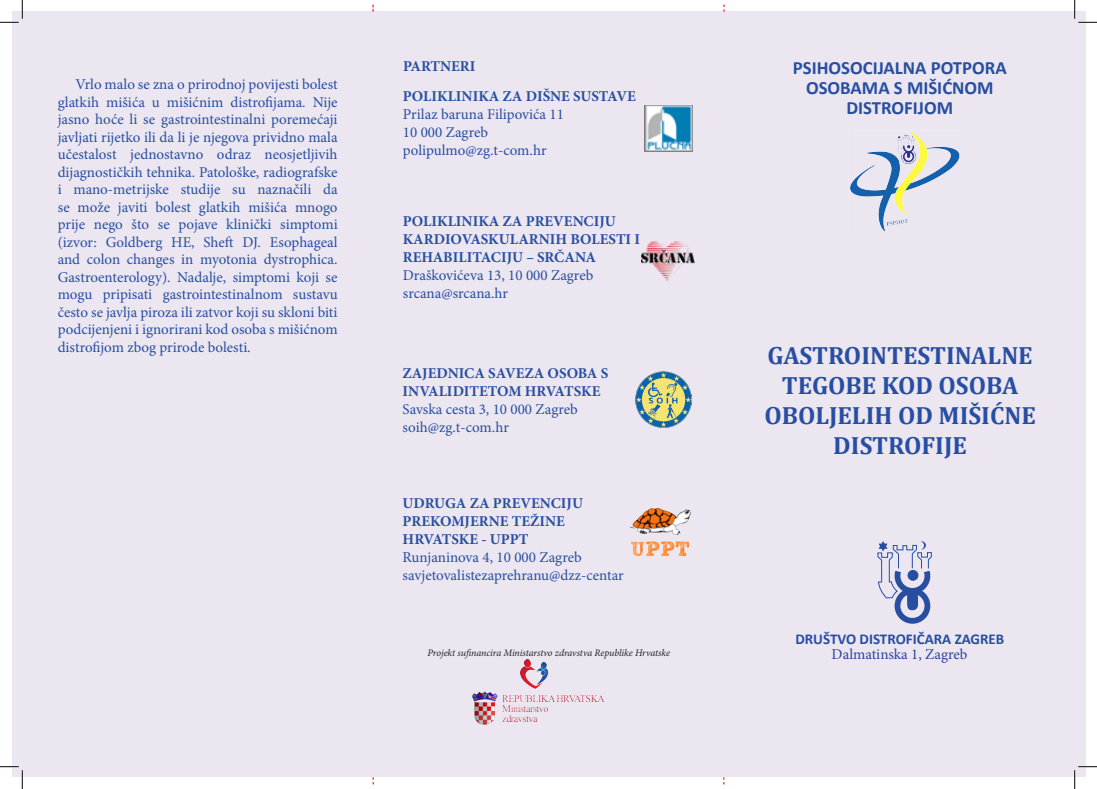
<style>
.page{position:relative;width:1097px;height:789px;background:#fff}
.page>*{position:absolute;margin:0;border:0;box-sizing:border-box;transform-origin:0 0}
.t1{font:700 25px/30px "Cambria";color:#274ea1;text-align:center}
.t2{font:700 18.75px/20px "Calibri";color:#274ea1;text-align:center}
.t3{font:15px/17.5px "Minion Pro";color:#274ea1;text-align:justify}
.t4{font:700 15px/18px "Minion Pro";color:#274ea1}
.t5{font:700 15px "Calibri";color:#274ea1}
.t6{font:15px "Minion Pro";color:#2c4398}
.t7{font:10.25px/10px "Times New Roman";letter-spacing:-.04em;color:#c51e2f}
.t8{font:italic 10px "Minion Pro";letter-spacing:-.01em;color:#231f20}
</style>
<div class="page">
<div style="left:12px;top:12px;width:1073px;height:765px;background:#ece6f1"></div>
<svg style="left:372px;top:5px;width:2px;height:7px"></svg>
<svg style="left:877px;top:541px;width:55px;height:83px"></svg>
<img style="left:850px;top:132px;width:110px;height:99px">
<img style="left:886px;top:135px;width:40px;height:30px">
<img style="left:644px;top:105px;width:49px;height:47px">
<img style="left:641px;top:241px;width:54px;height:40px">
<img style="left:636px;top:371px;width:56px;height:56px">
<img style="left:630px;top:507px;width:61px;height:50px">
<img style="left:472px;top:691px;width:24px;height:34px">
<img style="left:520px;top:659px;width:29px;height:30px">
<svg style="left:0;top:0;width:23px;height:23px"></svg>
<svg style="left:0;top:766px;width:23px;height:23px"></svg>
<svg style="left:1074px;top:0;width:23px;height:23px"></svg>
<svg style="left:1074px;top:766px;width:23px;height:23px"></svg>
<p class="t3" style="left:58px;top:76px;width:281px;text-indent:18px">Vrlo malo se zna o prirodnoj povijesti bolest glatkih mišića u mišićnim distrofijama. Nije jasno hoće li se gastrointestinalni poremećaji javljati rijetko ili da li je njegova prividno mala učestalost jednostavno odraz neosjetljivih dijagnostičkih tehnika. Patološke, radiografske i mano-metrijske studije su naznačili da se može javiti bolest glatkih mišića mnogo prije nego što se pojave klinički simptomi (izvor: Goldberg HE, Sheft DJ. Esophageal and colon changes in myotonia dystrophica.<br>Gastroenterology). Nadalje, simptomi koji se mogu pripisati gastrointestinalnom sustavu često se javlja piroza ili zatvor koji su skloni biti podcijenjeni i ignorirani kod osoba s mišićnom distrofijom zbog prirode bolesti.</p>
<p class="t4" style="left:403px;top:57px;width:74px">PARTNERI</p>
<p class="t4" style="left:403px;top:87px;width:234px">POLIKLINIKA ZA DIŠNE SUSTAVE</p>
<p class="t3" style="left:403px;top:105px;width:163px">Prilaz baruna Filipovića 11</p>
<p class="t3" style="left:403px;top:123px;width:87px">10 000 Zagreb</p>
<p class="t3" style="left:403px;top:141px;width:145px">polipulmo@zg.t-com.hr</p>
<p class="t4" style="left:403px;top:212px;width:239px">POLIKLINIKA ZA PREVENCIJU<br>KARDIOVASKULARNIH BOLESTI I<br>REHABILITACIJU – SRČANA</p>
<p class="t3" style="left:403px;top:267px;width:192px">Draškovićeva 13, 10 000 Zagreb</p>
<p class="t3" style="left:403px;top:285px;width:107px">srcana@srcana.hr</p>
<p class="t4" style="left:403px;top:364px;width:207px">ZAJEDNICA SAVEZA OSOBA S<br>INVALIDITETOM HRVATSKE</p>
<p class="t3" style="left:403px;top:400px;width:177px">Savska cesta 3, 10 000 Zagreb</p>
<p class="t3" style="left:403px;top:418px;width:108px">soih@zg.t-com.hr</p>
<p class="t4" style="left:403px;top:494px;width:182px">UDRUGA ZA PREVENCIJU<br>PREKOMJERNE TEŽINE<br>HRVATSKE - UPPT</p>
<p class="t3" style="left:403px;top:548px;width:223px;line-height:18px">Runjaninova 4, 10 000 Zagreb savjetovalistezaprehranu@dzz-centar</p>
<p class="t8" style="left:427px;top:645px;width:244px">Projekt sufinancira Ministarstvo zdravstva Republike Hrvatske</p>
<p class="t7" style="left:502px;top:692px;width:104px">REPUBLIKA HRVATSKA<br>Ministarstvo<br>zdravstva</p>
<p class="t2" style="left:793px;top:57px;width:215px">PSIHOSOCIJALNA POTPORA<br>OSOBAMA S MIŠIĆNOM<br>DISTROFIJOM</p>
<p class="t1" style="left:765px;top:340px;width:273px">GASTROINTESTINALNE<br>TEGOBE KOD OSOBA<br>OBOLJELIH OD MIŠIĆNE<br>DISTROFIJE</p>
<p class="t5" style="left:795px;top:628px;width:210px">DRUŠTVO DISTROFIČARA ZAGREB</p>
<p class="t6" style="left:832px;top:644px;width:138px">Dalmatinska 1, Zagreb</p>
</div>
